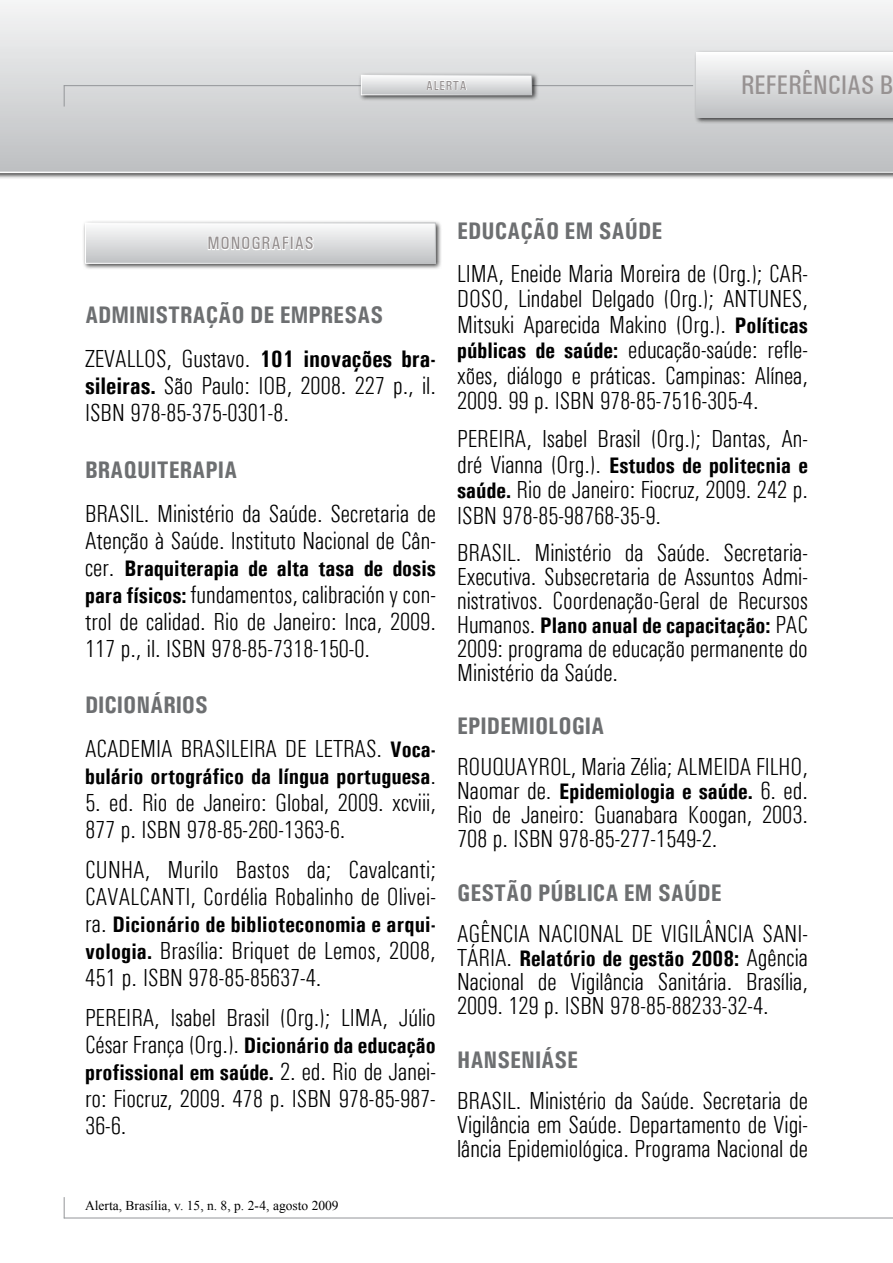
<style>
.page{position:relative;width:893px;height:1263px;background:#fff}
.page>*{position:absolute;margin:0;border:0;box-sizing:border-box;transform-origin:0 0}
.t1{font:500 27px "Univers Condensed";color:#979292}
.t2{font:300 condensed 24.75px/27px "Univers";color:#000}
.t3{font:700 24px "Univers Condensed";color:#6d6f71}
.t4{font:700 22.5px/27px "Univers Condensed";color:#000}
.t5{font:500 18px "Univers Condensed";letter-spacing:.05em;color:#979292}
.t6{font:13.5px "Times New Roman";color:#000}
.t7{font:500 13.2px "Univers Condensed";letter-spacing:.05em;color:#979292}
.s1{font-family:"Univers Condensed";font-weight:700;font-stretch:normal;font-size:24px}
.s2{font-family:"Univers";font-weight:300;font-stretch:condensed;font-size:24.75px}
.s3{font-family:"Univers Condensed";font-weight:700;font-stretch:normal;font-size:22.5px}
</style>
<div class="page">
<div style="left:0;top:0;width:893px;height:191px;background:#000;opacity:.75"></div>
<svg style="left:0;top:0;width:893px;height:173px;background:#d9dadb"></svg>
<div style="left:82px;top:220px;width:367px;height:57px;background:#000;opacity:.75"></div>
<div style="left:86px;top:223px;width:349px;height:40px;background:linear-gradient(to bottom,#fbfbfc,#c1c3c5)"></div>
<svg style="left:207px;top:226px;width:108px;height:32px"></svg>
<div style="left:85px;top:223px;width:351px;height:41px;border:1px solid #fff"></div>
<hr style="left:64px;top:1217px;width:829px;height:1px;background:#939598">
<hr style="left:64px;top:85px;width:629px;height:1px;background:#939598">
<div style="left:358px;top:72px;width:187px;height:36px;background:#000;opacity:.75"></div>
<svg style="left:363px;top:77px;width:167px;height:16px;background:#dddfe0"></svg>
<svg style="left:426px;top:80px;width:41px;height:10px"></svg>
<div style="left:361px;top:75px;width:171px;height:20px;border:1px solid #fff"></div>
<svg style="left:64px;top:1197px;width:1px;height:21px"></svg>
<svg style="left:64px;top:86px;width:1px;height:21px"></svg>
<div style="left:694px;top:50px;width:199px;height:80px;background:#000;opacity:.75"></div>
<div style="left:697px;top:52px;width:196px;height:65px;background:linear-gradient(to bottom,#fcfcfc,#bec0c3)"></div>
<p class="t7" style="left:426px;top:77px;width:42px">ALERTA</p>
<p class="t1" style="left:741px;top:69px;width:26px">REFER</p>
<p class="t1" style="left:802px;top:69px;width:25px">ÊNCIAS</p>
<p class="t1" style="left:880px;top:69px;width:15px">B</p>
<p class="t5" style="left:207px;top:233px;width:108px">MONOGRAFIAS</p>
<p class="t3" style="left:85px;top:300px;width:300px">ADMINISTRAÇÃO DE EMPRESAS</p>
<p class="t2" style="left:85px;top:345px;width:352px;text-align:justify">ZEVALLOS, Gustavo. <span class="s1">101 inovações bra&shy;sileiras.</span> São Paulo: IOB, 2008. 227 p., il.<br>ISBN 978-85-375-0301-8.</p>
<p class="t3" style="left:85px;top:455px;width:154px">BRAQUITERAPIA</p>
<p class="t2" style="left:85px;top:500px;width:352px">BRASIL. Ministério da Saúde. Secretaria de<br>Atenção à Saúde. Instituto Nacional de Cân-</p>
<p class="t4" style="left:85px;top:554px;width:352px"><span class="s2">cer.</span> Braquiterapia de alta tasa de dosis</p>
<p class="t2" style="left:85px;top:581px;width:352px;text-align:justify"><span class="s3">para físicos:</span> fundamentos, calibración y con&shy;trol de calidad. Rio de Janeiro: Inca, 2009.<br>117 p., il. ISBN 978-85-7318-150-0.</p>
<p class="t3" style="left:85px;top:691px;width:124px">DICIONÁRIOS</p>
<p class="t2" style="left:85px;top:736px;width:352px">ACADEMIA BRASILEIRA DE LETRAS. <span class="s3">Voca-</span></p>
<p class="t4" style="left:85px;top:763px;width:352px">bulário ortográfico da língua portuguesa<span class="s2">.</span></p>
<p class="t2" style="left:85px;top:790px;width:352px">5. ed. Rio de Janeiro: Global, 2009. xcviii,<br>877 p. ISBN 978-85-260-1363-6.</p>
<p class="t2" style="left:85px;top:856px;width:352px">CUNHA, Murilo Bastos da; Cavalcanti;<br>CAVALCANTI, Cordélia Robalinho de Olivei-</p>
<p class="t4" style="left:85px;top:911px;width:352px"><span class="s2">ra.</span> Dicionário de biblioteconomia e arqui-</p>
<p class="t2" style="left:85px;top:937px;width:352px"><span class="s3">vologia.</span> Brasília: Briquet de Lemos, 2008,<br>451 p. ISBN 978-85-85637-4.</p>
<p class="t2" style="left:85px;top:1004px;width:352px">PEREIRA, Isabel Brasil (Org.); LIMA, Júlio</p>
<p class="t4" style="left:85px;top:1032px;width:352px"><span class="s2">César França (Org.).</span> Dicionário da educação profissional em saúde. <span class="s2">2. ed. Rio de Janei-</span></p>
<p class="t2" style="left:85px;top:1085px;width:352px">ro: Fiocruz, 2009. 478 p. ISBN 978-85-987-<br>36-6.</p>
<p class="t6" style="left:85px;top:1196px;width:255px">Alerta, Brasília, v. 15, n. 8, p. 2-4, agosto 2009</p>
<p class="t3" style="left:457px;top:216px;width:207px">EDUCAÇÃO EM SAÚDE</p>
<p class="t2" style="left:457px;top:261px;width:352px;line-height:25.5px;text-align:justify">LIMA, Eneide Maria Moreira de (Org.); CAR-DOSO, Lindabel Delgado (Org.); ANTUNES, Mitsuki Aparecida Makino (Org.). <span class="s3">Políticas públicas de saúde:</span> educação-saúde: refle&shy;xões, diálogo e práticas. Campinas: Alínea, 2009. 99 p. ISBN 978-85-7516-305-4.</p>
<p class="t2" style="left:457px;top:426px;width:352px">PEREIRA, Isabel Brasil (Org.); Dantas, An-</p>
<p class="t4" style="left:457px;top:451px;width:352px"><span class="s2">dré Vianna (Org.).</span> Estudos de politecnia e</p>
<p class="t2" style="left:457px;top:477px;width:352px;line-height:25.5px"><span class="s3">saúde.</span> Rio de Janeiro: Fiocruz, 2009. 242 p.<br>ISBN 978-85-98768-35-9.</p>
<p class="t2" style="left:457px;top:540px;width:352px;line-height:24px;text-align:justify">BRASIL. Ministério da Saúde. Secretaria-Executiva. Subsecretaria de Assuntos Admi&shy;nistrativos. Coordenação-Geral de Recursos</p>
<p class="t4" style="left:457px;top:611px;width:352px"><span class="s2">Humanos.</span> Plano anual de capacitação: <span class="s2">PAC</span></p>
<p class="t2" style="left:457px;top:636px;width:352px;line-height:24px">2009: programa de educação permanente do<br>Ministério da Saúde.</p>
<p class="t3" style="left:457px;top:712px;width:149px">EPIDEMIOLOGIA</p>
<p class="t2" style="left:457px;top:754px;width:352px">ROUQUAYROL, Maria Zélia; ALMEIDA FILHO,</p>
<p class="t4" style="left:457px;top:778px;width:352px"><span class="s2">Naomar de.</span> Epidemiologia e saúde. <span class="s2">6. ed.</span></p>
<p class="t2" style="left:457px;top:803px;width:352px;line-height:24px">Rio de Janeiro: Guanabara Koogan, 2003.<br>708 p. ISBN 978-85-277-1549-2.</p>
<p class="t3" style="left:457px;top:878px;width:266px">GESTÃO PÚBLICA EM SAÚDE</p>
<p class="t2" style="left:457px;top:920px;width:352px">AGÊNCIA NACIONAL DE VIGILÂNCIA SANI-</p>
<p class="t4" style="left:457px;top:945px;width:352px"><span class="s2">TÁRIA.</span> Relatório de gestão 2008: <span class="s2">Agência</span></p>
<p class="t2" style="left:457px;top:970px;width:352px;line-height:24px">Nacional de Vigilância Sanitária. Brasília,<br>2009. 129 p. ISBN 978-85-88233-32-4.</p>
<p class="t3" style="left:457px;top:1045px;width:123px">HANSENIÁSE</p>
<p class="t2" style="left:457px;top:1089px;width:352px;line-height:24px;text-align:justify">BRASIL. Ministério da Saúde. Secretaria de Vigilância em Saúde. Departamento de Vigi&shy;lância Epidemiológica. Programa Nacional de</p>
</div>
